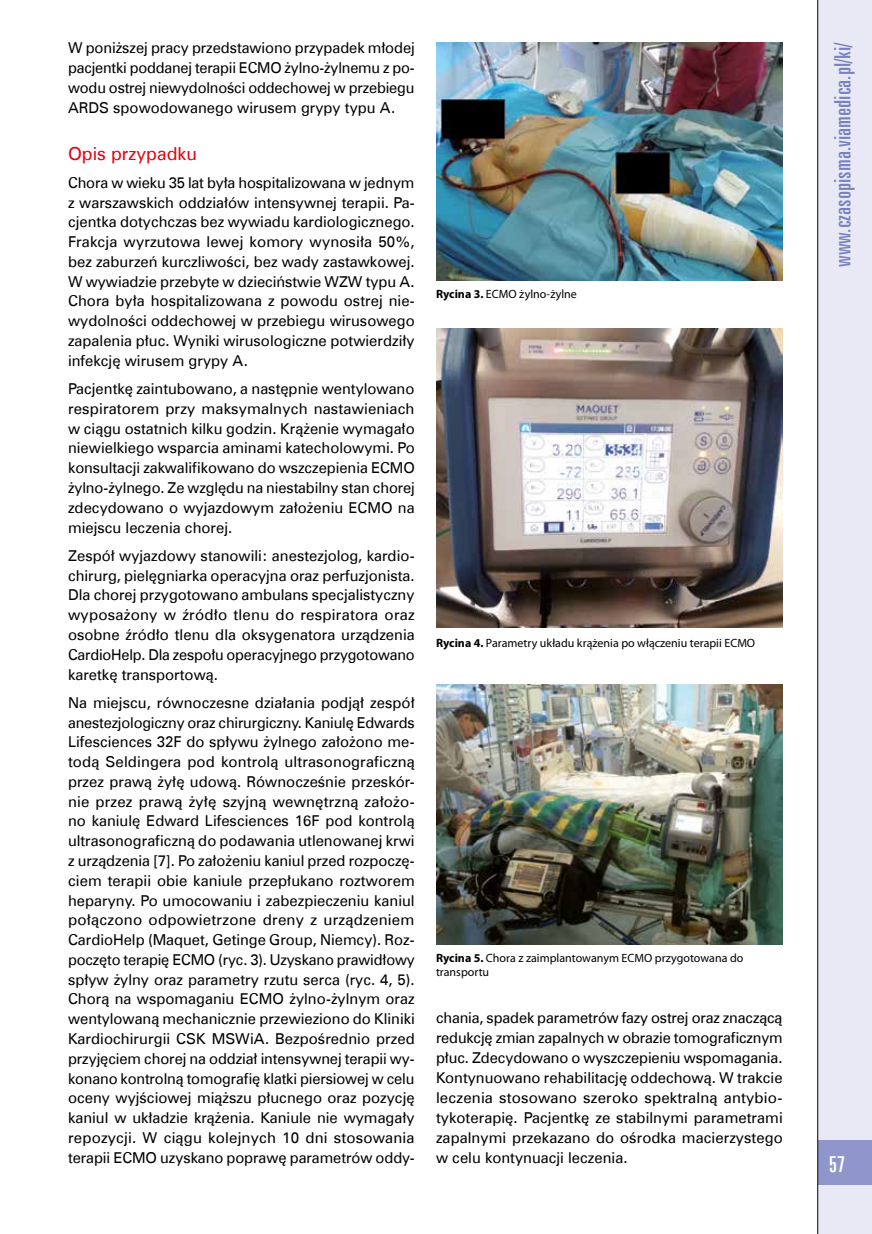
<style>
.page{position:relative;width:872px;height:1234px;background:#fff}
.page>*{position:absolute;margin:0;border:0;box-sizing:border-box;transform-origin:0 0}
.t1{font:22.5px "Zurich X Cn EU";color:#7882bf;scale:1.07 1}
.t2{font:22.5px "Zurich X Cn EU";color:#fff;scale:1.07 1}
.t3{font:18px "Zurich EU";color:#e30613}
.t4{font:15px/19.8px "Zurich EU";color:#000;text-align:justify}
.t5{font:12px/13.5px "Myriad Pro";color:#000}
.s1{font-weight:700}
</style>
<div class="page">
<div style="left:817px;top:0;width:55px;height:1233px;background:#e9e9f6"></div>
<div style="left:817px;top:1140px;width:55px;height:44px;background:#8f96cb"></div>
<hr style="left:817px;top:0;width:1px;height:1233px;background:#000">
<img style="left:436px;top:43px;width:346px;height:237px">
<img style="left:436px;top:328px;width:346px;height:299px">
<img style="left:436px;top:684px;width:346px;height:260px">
<p class="t4" style="left:68px;top:38px;width:348px">W poniższej pracy przedstawiono przypadek młodej pacjentki poddanej terapii ECMO żylno-żylnemu z po&shy;wodu ostrej niewydolności oddechowej w przebiegu ARDS spowodowanego wirusem grypy typu A.</p>
<p class="t3" style="left:68px;top:142px;width:130px">Opis przypadku</p>
<p class="t4" style="left:68px;top:172px;width:348px">Chora w wieku 35 lat była hospitalizowana w jednym z warszawskich oddziałów intensywnej terapii. Pa&shy;cjentka dotychczas bez wywiadu kardiologicznego.<br>Frakcja wyrzutowa lewej komory wynosiła 50%, bez zaburzeń kurczliwości, bez wady zastawkowej.<br>W wywiadzie przebyte w dzieciństwie WZW typu A.<br>Chora była hospitalizowana z powodu ostrej nie&shy;wydolności oddechowej w przebiegu wirusowego zapalenia płuc. Wyniki wirusologiczne potwierdziły infekcję wirusem grypy A.</p>
<p class="t4" style="left:68px;top:378px;width:348px">Pacjentkę zaintubowano, a następnie wentylowano respiratorem przy maksymalnych nastawieniach w ciągu ostatnich kilku godzin. Krążenie wymagało niewielkiego wsparcia aminami katecholowymi. Po konsultacji zakwalifikowano do wszczepienia ECMO żylno-żylnego. Ze względu na niestabilny stan chorej zdecydowano o wyjazdowym założeniu ECMO na miejscu leczenia chorej.</p>
<p class="t4" style="left:68px;top:545px;width:348px">Zespół wyjazdowy stanowili: anestezjolog, kardio&shy;chirurg, pielęgniarka operacyjna oraz perfuzjonista.<br>Dla chorej przygotowano ambulans specjalistyczny wyposażony w źródło tlenu do respiratora oraz osobne źródło tlenu dla oksygenatora urządzenia CardioHelp. Dla zespołu operacyjnego przygotowano karetkę transportową.</p>
<p class="t4" style="left:68px;top:692px;width:348px">Na miejscu, równoczesne działania podjął zespół anestezjologiczny oraz chirurgiczny. Kaniulę Edwards Lifesciences 32F do spływu żylnego założono me&shy;todą Seldingera pod kontrolą ultrasonograficzną przez prawą żyłę udową. Równocześnie przeskór&shy;nie przez prawą żyłę szyjną wewnętrzną założo&shy;no kaniulę Edward Lifesciences 16F pod kontrolą ultrasonograficzną do podawania utlenowanej krwi z urządzenia [7]. Po założeniu kaniul przed rozpoczę&shy;ciem terapii obie kaniule przepłukano roztworem heparyny. Po umocowaniu i zabezpieczeniu kaniul połączono odpowietrzone dreny z urządzeniem CardioHelp (Maquet, Getinge Group, Niemcy). Roz&shy;poczęto terapię ECMO (ryc. 3). Uzyskano prawidłowy spływ żylny oraz parametry rzutu serca (ryc. 4, 5).<br>Chorą na wspomaganiu ECMO żylno-żylnym oraz wentylowaną mechanicznie przewieziono do Kliniki Kardiochirurgii CSK MSWiA. Bezpośrednio przed przyjęciem chorej na oddział intensywnej terapii wy&shy;konano kontrolną tomografię klatki piersiowej w celu oceny wyjściowej miąższu płucnego oraz pozycję kaniul w układzie krążenia. Kaniule nie wymagały repozycji. W ciągu kolejnych 10 dni stosowania terapii ECMO uzyskano poprawę parametrów oddy-</p>
<p class="t5" style="left:436px;top:287px;width:142px"><span class="s1">Rycina 3.</span> ECMO żylno-żylne</p>
<p class="t5" style="left:436px;top:635px;width:321px"><span class="s1">Rycina 4.</span> Parametry układu krążenia po włączeniu terapii ECMO</p>
<p class="t5" style="left:436px;top:950px;width:309px"><span class="s1">Rycina 5.</span> Chora z zaimplantowanym ECMO przygotowana do transportu</p>
<p class="t4" style="left:436px;top:1007px;width:348px">chania, spadek parametrów fazy ostrej oraz znaczącą redukcję zmian zapalnych w obrazie tomograficznym płuc. Zdecydowano o wyszczepieniu wspomagania.<br>Kontynuowano rehabilitację oddechową. W trakcie leczenia stosowano szeroko spektralną antybio&shy;tykoterapię. Pacjentkę ze stabilnymi parametrami zapalnymi przekazano do ośrodka macierzystego w celu kontynuacji leczenia.</p>
<h1 class="t1" style="left:829px;top:267px;width:212px;rotate:-90deg">www.czasopisma.viamedica.pl/ki/</h1>
<h1 class="t2" style="left:828px;top:1150px;width:17px">57</h1>
</div>
